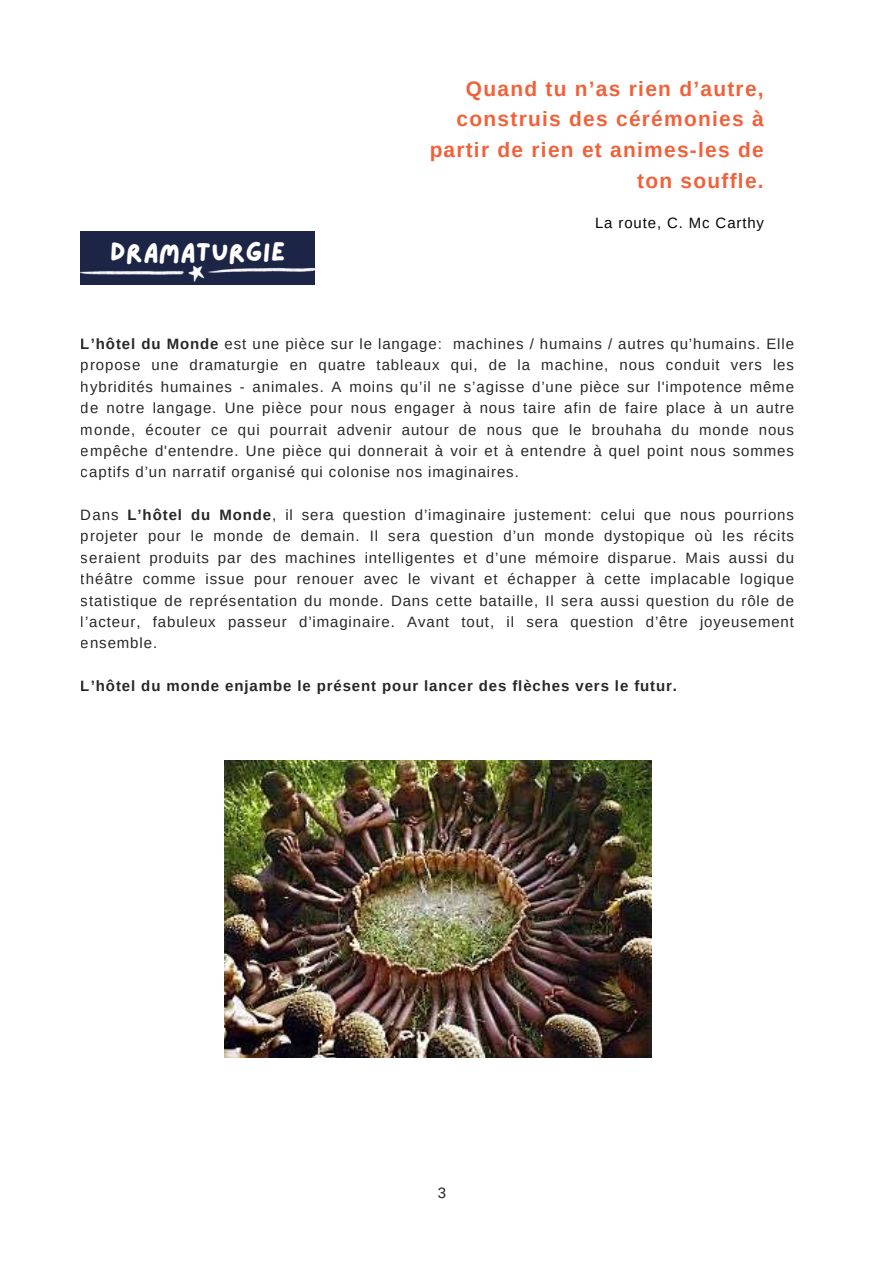
<style>
.page{position:relative;width:893px;height:1264px;background:#fff}
.page>*{position:absolute;margin:0;border:0;box-sizing:border-box;transform-origin:0 0}
.t1{font:27px "Lazydog";color:#fff}
.t2{font:700 21px/30.6px "Arimo";letter-spacing:.06em;color:#f25d35;text-align:right}
.t3{font:15px/21.3px "Arimo";letter-spacing:.06em;color:#222;text-align:justify}
.t4{font:700 15px "Arimo";letter-spacing:.06em;color:#222}
.t5{font:15px "Arimo";letter-spacing:.06em;color:#000}
.s1{font-weight:700}
</style>
<div class="page">
<div style="left:81px;top:231px;width:234px;height:54px;background:#1d2546"></div>
<img style="left:81px;top:265px;width:234px;height:17px">
<img style="left:225px;top:760px;width:426px;height:297px">
<h1 class="t1" style="left:110px;top:239px;width:177px">DRAMATURGIE</h1>
<h2 class="t2" style="left:429px;top:73px;width:336px">Quand tu n’as rien d’autre, construis des cérémonies à partir de rien et animes-les de ton souffle.</h2>
<p class="t5" style="left:595px;top:214px;width:170px">La route, C. Mc Carthy</p>
<p class="t3" style="left:81px;top:333px;width:714px"><span class="s1">L’hôtel du Monde</span> est une pièce sur le langage: machines / humains / autres qu’humains. Elle propose une dramaturgie en quatre tableaux qui, de la machine, nous conduit vers les hybridités humaines - animales. A moins qu’il ne s’agisse d’une pièce sur l'impotence même de notre langage. Une pièce pour nous engager à nous taire afin de faire place à un autre monde, écouter ce qui pourrait advenir autour de nous que le brouhaha du monde nous empêche d'entendre. Une pièce qui donnerait à voir et à entendre à quel point nous sommes captifs d’un narratif organisé qui colonise nos imaginaires.</p>
<p class="t3" style="left:81px;top:504px;width:714px">Dans <span class="s1">L’hôtel du Monde</span>, il sera question d’imaginaire justement: celui que nous pourrions projeter pour le monde de demain. Il sera question d’un monde dystopique où les récits seraient produits par des machines intelligentes et d’une mémoire disparue. Mais aussi du théâtre comme issue pour renouer avec le vivant et échapper à cette implacable logique statistique de représentation du monde. Dans cette bataille, Il sera aussi question du rôle de l’acteur, fabuleux passeur d’imaginaire. Avant tout, il sera question d’être joyeusement ensemble.</p>
<p class="t4" style="left:81px;top:677px;width:597px">L’hôtel du monde enjambe le présent pour lancer des flèches vers le futur.</p>
<p class="t3" style="left:438px;top:1182px;width:10px">3</p>
</div>
